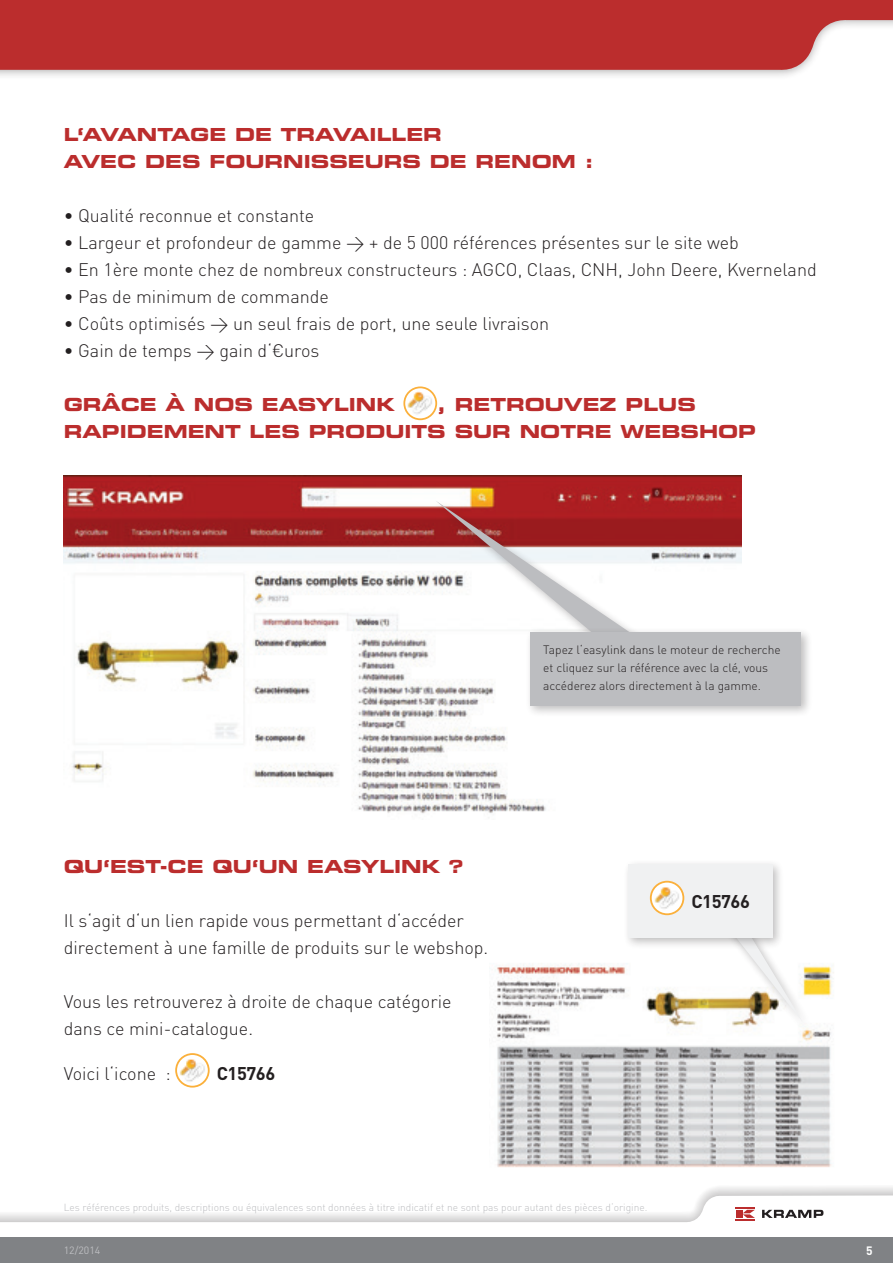
<style>
.page{position:relative;width:893px;height:1263px;background:#fff}
.page>*{position:absolute;margin:0;border:0;box-sizing:border-box;transform-origin:0 0}
.t1{font:700 18.15px "DIN Pro";letter-spacing:-.025em;color:#231f20}
.t2{font:300 18px/27px "DIN Pro";color:#231f20}
.t3{font:18px/27px "Eurostile LT Pro Bold Ex 2";color:#bb2d2d}
.t4{font:300 12px/18px "DIN Pro";color:#231f20}
.t5{font:700 12px "DIN Pro";color:#fff}
.t6{font:10.5px "DIN Pro";color:#bcbdc0}
.t7{font:300 10.2px "DIN Pro";color:#bcbdc0}
</style>
<div class="page">
<img style="left:404px;top:387px;width:32px;height:32px;border-radius:16px">
<div style="left:403px;top:386px;width:34px;height:34px;border:2px solid #fbb03b;border-radius:50%"></div>
<img style="left:176px;top:1054px;width:33px;height:33px;border-radius:16px">
<div style="left:175px;top:1053px;width:35px;height:34px;border:2px solid #fbb03b;border-radius:50%"></div>
<img style="left:64px;top:475px;width:677px;height:339px">
<div style="left:432px;top:497px;width:211px;height:179px;background:#231f20;opacity:.3"></div>
<svg style="left:435px;top:500px;width:196px;height:165px"></svg>
<div style="left:525px;top:627px;width:288px;height:90px;background:#231f20;opacity:.3"></div>
<div style="left:530px;top:632px;width:271px;height:73px;background:#bcbdc0"></div>
<img style="left:495px;top:963px;width:339px;height:204px">
<div style="left:713px;top:879px;width:100px;height:153px;background:#231f20;opacity:.3"></div>
<svg style="left:719px;top:883px;width:84px;height:140px"></svg>
<div style="left:623px;top:858px;width:161px;height:90px;background:#231f20;opacity:.3"></div>
<div style="left:628px;top:864px;width:144px;height:73px;background:#f0f1f2"></div>
<img style="left:651px;top:882px;width:32px;height:32px;border-radius:16px">
<div style="left:650px;top:881px;width:34px;height:34px;border:2px solid #fbb03b;border-radius:50%"></div>
<div style="left:0;top:0;width:893px;height:80px;background:#231f20;opacity:.4"></div>
<svg style="left:0;top:0;width:893px;height:72px;background:#bf3e3e"></svg>
<div style="left:0;top:1185px;width:893px;height:78px;background:#231f20;opacity:.44"></div>
<svg style="left:0;top:1194px;width:893px;height:43px"></svg>
<div style="left:0;top:1237px;width:893px;height:26px;background:#808285"></div>
<svg style="left:762px;top:1210px;width:61px;height:8px"></svg>
<svg style="left:736px;top:1207px;width:19px;height:13px"></svg>
<p class="t3" style="left:64px;top:120px;width:531px">L‘AVANTAGE DE TRAVAILLER<br>AVEC DES FOURNISSEURS DE RENOM :</p>
<p class="t2" style="left:64px;top:201px;width:252px">• Qualité reconnue et constante</p>
<p class="t2" style="left:64px;top:228px;width:677px">• Largeur et profondeur de gamme → + de 5 000 références présentes sur le site web</p>
<p class="t2" style="left:64px;top:255px;width:754px">• En 1ère monte chez de nombreux constructeurs : AGCO, Claas, CNH, John Deere, Kverneland</p>
<p class="t2" style="left:64px;top:282px;width:267px">• Pas de minimum de commande</p>
<p class="t2" style="left:64px;top:309px;width:487px">• Coûts optimisés → un seul frais de port, une seule livraison</p>
<p class="t2" style="left:64px;top:336px;width:257px">• Gain de temps → gain d‘€uros</p>
<p class="t3" style="left:64px;top:390px;width:331px">GRÂCE À NOS EASYLINK</p>
<p class="t3" style="left:64px;top:390px;width:694px;text-indent:373px">, RETROUVEZ PLUS<br>RAPIDEMENT LES PRODUITS SUR NOTRE WEBSHOP</p>
<p class="t4" style="left:543px;top:640px;width:239px">Tapez l‘easylink dans le moteur de recherche et cliquez sur la référence avec la clé, vous accéderez alors directement à la gamme.</p>
<p class="t3" style="left:64px;top:853px;width:401px">QU‘EST-CE QU‘UN EASYLINK ?</p>
<p class="t2" style="left:64px;top:906px;width:426px">Il s‘agit d‘un lien rapide vous permettant d‘accéder directement à une famille de produits sur le webshop.</p>
<p class="t2" style="left:64px;top:987px;width:389px">Vous les retrouverez à droite de chaque catégorie dans ce mini-catalogue.</p>
<p class="t2" style="left:64px;top:1059px;width:108px">Voici l‘icone :</p>
<p class="t1" style="left:217px;top:1061px;width:60px">C15766</p>
<p class="t1" style="left:691px;top:889px;width:60px">C15766</p>
<p class="t7" style="left:64px;top:1200px;width:585px">Les références produits, descriptions ou équivalences sont données à titre indicatif et ne sont pas pour autant des pièces d‘origine.</p>
<p class="t6" style="left:64px;top:1243px;width:38px">12/2014</p>
<p class="t5" style="left:866px;top:1242px;width:8px">5</p>
</div>
